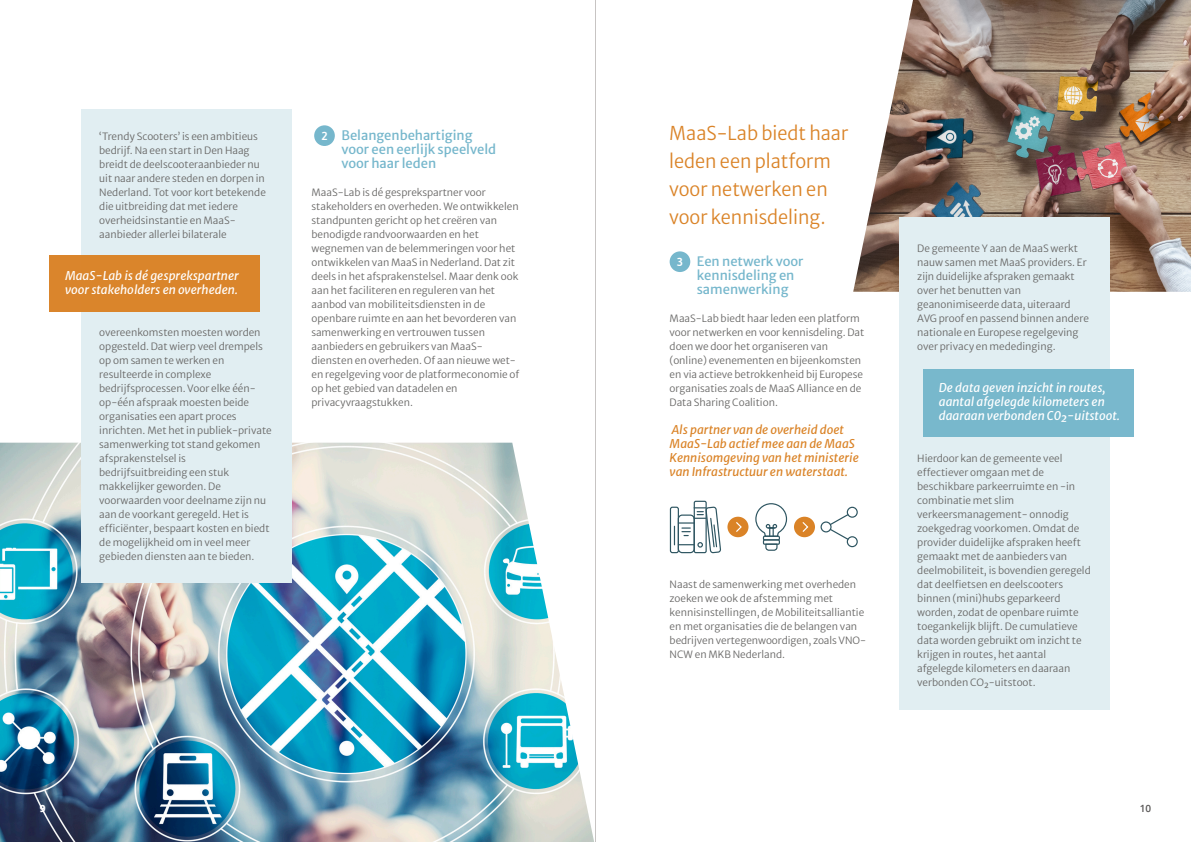
<style>
.page{position:relative;width:1191px;height:842px;background:#fff}
.page>*{position:absolute;margin:0;border:0;box-sizing:border-box;transform-origin:0 0}
.t1{font:300 19px/28px "Merriweather Sans";color:#da8327;scale:.95 1}
.t2{font:13px/14px "Merriweather Sans";color:#76b7cc}
.t3{font:italic 12px/14px "Merriweather Sans";color:#fff}
.t4{font:italic 12px/14px "Merriweather Sans";color:#da8327}
.t5{font:600 11.7px "Asap";color:#fff}
.t6{font:300 10px/14px "Merriweather Sans";color:#676665}
.t7{font:600 10px "Open Sans";color:#585655}
.t8{font:800 10px "Open Sans";color:#fff}
</style>
<div class="page">
<hr style="left:595px;top:0;width:1px;height:842px;background:#c7c4c3">
<img style="left:0;top:443px;width:594px;height:399px">
<img style="left:853px;top:0;width:338px;height:292px">
<div style="left:669px;top:251px;width:21px;height:21px;background:#76b7cc;border-radius:50%"></div>
<div style="left:314px;top:125px;width:21px;height:21px;background:#76b7cc;border-radius:50%"></div>
<div style="left:81px;top:109px;width:211px;height:473px;background:#e1eef2"></div>
<div style="left:50px;top:255px;width:210px;height:56px;background:#da8327"></div>
<div style="left:899px;top:218px;width:210px;height:492px;background:#e1eef2"></div>
<svg style="left:755px;top:503px;width:32px;height:48px"></svg>
<div style="left:727px;top:517px;width:21px;height:20px;background:#da8327;border-radius:50%"></div>
<svg style="left:736px;top:522px;width:6px;height:10px"></svg>
<div style="left:794px;top:517px;width:21px;height:20px;background:#da8327;border-radius:50%"></div>
<svg style="left:802px;top:522px;width:7px;height:10px"></svg>
<div style="left:670px;top:507px;width:9px;height:46px;border:1px solid #2e5561;border-radius:2px"></div>
<div style="left:693px;top:501px;width:13px;height:52px;border:1px solid #2e5561;border-radius:2px"></div>
<svg style="left:674px;top:506px;width:47px;height:47px"></svg>
<div style="left:820px;top:521px;width:11px;height:11px;border:1px solid #2e5561;border-radius:50%"></div>
<div style="left:846px;top:507px;width:11px;height:11px;border:1px solid #2e5561;border-radius:50%"></div>
<div style="left:846px;top:536px;width:11px;height:11px;border:1px solid #2e5561;border-radius:50%"></div>
<svg style="left:828px;top:513px;width:21px;height:28px"></svg>
<div style="left:923px;top:369px;width:211px;height:68px;background:#76b7cc"></div>
<h2 class="t2" style="left:341px;top:128px;width:156px">Belangenbehartiging voor een eerlijk speelveld voor haar leden</h2>
<p class="t6" style="left:99px;top:129px;width:160px">‘Trendy Scooters’ is een ambitieus</p>
<p class="t5" style="left:321px;top:129px;width:8px">2</p>
<p class="t6" style="left:99px;top:143px;width:168px">bedrijf. Na een start in Den Haag breidt de deelscooteraanbieder nu uit naar andere steden en dorpen in<br>Nederland. Tot voor kort betekende die uitbreiding dat met iedere overheidsinstantie en MaaS&shy;aanbieder allerlei bilaterale</p>
<p class="t6" style="left:311px;top:185px;width:209px">MaaS-Lab is dé gesprekspartner voor stakeholders en overheden. We ontwikkelen standpunten gericht op het creëren van benodigde randvoorwaarden en het wegnemen van de belemmeringen voor het ontwikkelen van MaaS in Nederland. Dat zit deels in het afsprakenstelsel. Maar denk ook aan het faciliteren en reguleren van het aanbod van mobiliteitsdiensten in de openbare ruimte en aan het bevorderen van samenwerking en vertrouwen tussen aanbieders en gebruikers van MaaS&shy;diensten en overheden. Of aan nieuwe wet&shy;en regelgeving voor de platformeconomie of op het gebied van datadelen en privacyvraagstukken.</p>
<p class="t3" style="left:65px;top:269px;width:175px">MaaS-Lab is dé gesprekspartner voor stakeholders en overheden.</p>
<p class="t6" style="left:99px;top:325px;width:174px">overeenkomsten moesten worden opgesteld. Dat wierp veel drempels op om samen te werken en resulteerde in complexe bedrijfsprocessen. Voor elke één&shy;op-één afspraak moesten beide organisaties een apart proces inrichten. Met het in publiek-private samenwerking tot stand gekomen afsprakenstelsel is bedrijfsuitbreiding een stuk makkelijker geworden. De voorwaarden voor deelname zijn nu aan de voorkant geregeld. Het is efficiënter, bespaart kosten en biedt de mogelijkheid om in veel meer gebieden diensten aan te bieden.</p>
<h1 class="t1" style="left:669px;top:119px;width:190px">MaaS-Lab biedt haar leden een platform voor netwerken en voor kennisdeling.</h1>
<p class="t5" style="left:677px;top:255px;width:8px">3</p>
<h2 class="t2" style="left:697px;top:254px;width:108px">Een netwerk voor kennisdeling en samenwerking</h2>
<p class="t6" style="left:669px;top:311px;width:196px">MaaS-Lab biedt haar leden een platform voor netwerken en voor kennisdeling. Dat doen we door het organiseren van (online) evenementen en bijeenkomsten en via actieve betrokkenheid bij Europese organisaties zoals de MaaS Alliance en de Data Sharing Coalition.</p>
<p class="t4" style="left:669px;top:423px;width:191px">Als partner van de overheid doet MaaS-Lab actief mee aan de MaaS Kennisomgeving van het ministerie van Infrastructuur en waterstaat.</p>
<p class="t6" style="left:669px;top:577px;width:198px">Naast de samenwerking met overheden zoeken we ook de afstemming met kennisinstellingen, de Mobiliteitsalliantie en met organisaties die de belangen van bedrijven vertegenwoordigen, zoals VNO-NCW en MKB Nederland.</p>
<p class="t6" style="left:917px;top:241px;width:173px">De gemeente Y aan de MaaS werkt nauw samen met MaaS providers. Er zijn duidelijke afspraken gemaakt over het benutten van geanonimiseerde data, uiteraard<br>AVG proof en passend binnen andere nationale en Europese regelgeving over privacy en mededinging.</p>
<p class="t3" style="left:939px;top:381px;width:182px">De data geven inzicht in routes, aantal afgelegde kilometers en daaraan verbonden C0₂-uitstoot.</p>
<p class="t6" style="left:917px;top:451px;width:175px">Hierdoor kan de gemeente veel effectiever omgaan met de beschikbare parkeerruimte en -in combinatie met slim verkeersmanagement- onnodig zoekgedrag voorkomen. Omdat de provider duidelijke afspraken heeft gemaakt met de aanbieders van deelmobiliteit, is bovendien geregeld dat deelfietsen en deelscooters binnen (mini)hubs geparkeerd worden, zodat de openbare ruimte toegankelijk blijft. De cumulatieve data worden gebruikt om inzicht te krijgen in routes, het aantal afgelegde kilometers en daaraan verbonden CO₂-uitstoot.</p>
<p class="t8" style="left:40px;top:804px;width:7px">9</p>
<p class="t7" style="left:1139px;top:804px;width:13px">10</p>
</div>
